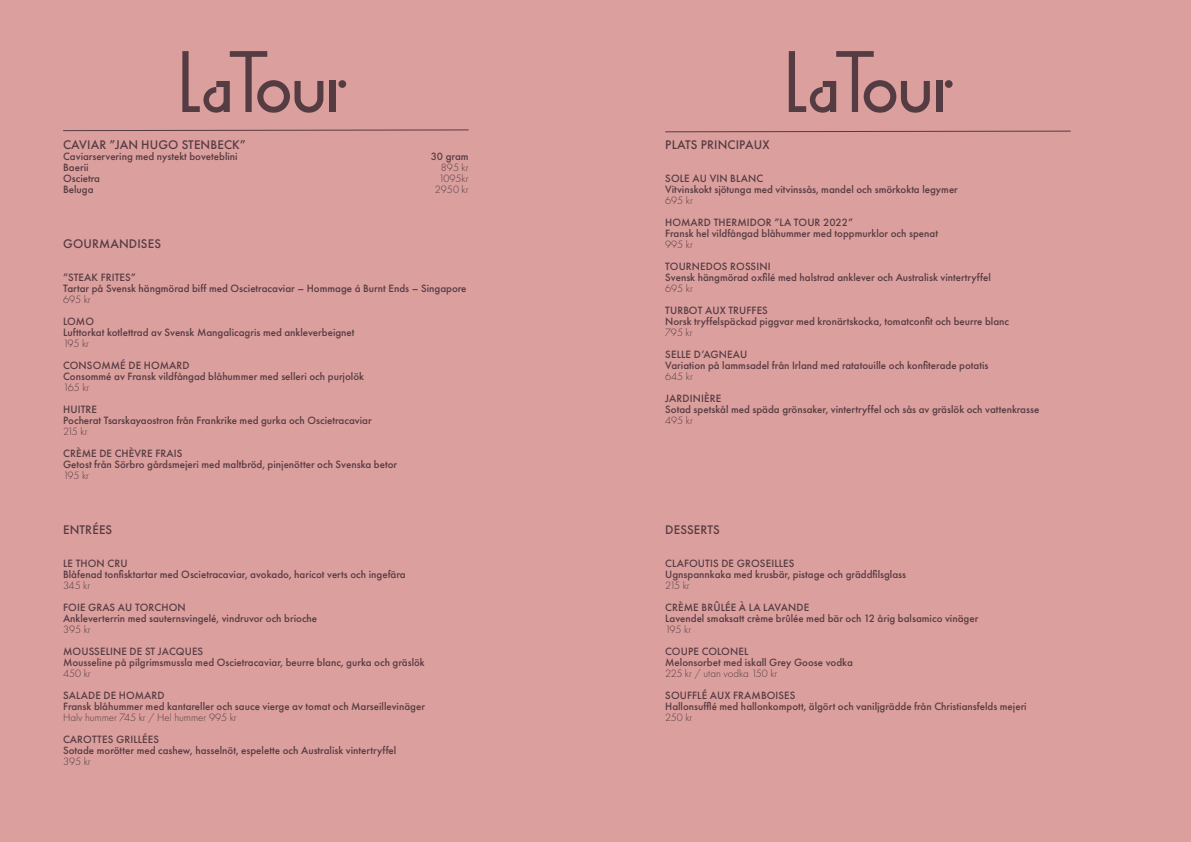
<style>
.page{position:relative;width:1191px;height:842px;background:#dba09e}
.page>*{position:absolute;margin:0;border:0;box-sizing:border-box;transform-origin:0 0}
.t1{font:500 13px "Futura PT";letter-spacing:.01em;color:#563b42}
.t2{font:500 11px "Futura PT";color:#563b42}
.t3{font:300 11px "Futura PT";color:#563b42}
</style>
<div class="page">
<div style="left:945px;top:80px;width:7px;height:8px;background:#553b42;border-radius:50%"></div>
<div style="left:936px;top:81px;width:6px;height:31px;background:#553b42"></div>
<svg style="left:788px;top:51px;width:141px;height:62px"></svg>
<div style="left:338px;top:80px;width:8px;height:8px;background:#553b42;border-radius:50%"></div>
<div style="left:330px;top:81px;width:6px;height:31px;background:#553b42"></div>
<svg style="left:182px;top:51px;width:141px;height:62px"></svg>
<svg style="left:665px;top:131px;width:406px;height:1px"></svg>
<svg style="left:63px;top:129px;width:406px;height:2px"></svg>
<p class="t1" style="left:63px;top:137px;width:184px">CAVIAR ”JAN HUGO STENBECK”</p>
<p class="t2" style="left:63px;top:150px;width:176px">Caviarservering med nystekt boveteblini</p>
<p class="t2" style="left:431px;top:150px;width:39px">30 gram</p>
<p class="t2" style="left:63px;top:161px;width:27px">Baerii</p>
<p class="t3" style="left:441px;top:161px;width:29px">895 kr</p>
<p class="t2" style="left:63px;top:172px;width:38px">Oscietra</p>
<p class="t3" style="left:439px;top:172px;width:31px">1095kr</p>
<p class="t2" style="left:63px;top:183px;width:32px">Beluga</p>
<p class="t3" style="left:435px;top:183px;width:35px">2950 kr</p>
<p class="t1" style="left:63px;top:236px;width:99px">GOURMANDISES</p>
<p class="t2" style="left:63px;top:271px;width:74px">”STEAK FRITES”</p>
<p class="t2" style="left:63px;top:282px;width:405px">Tartar på Svensk hängmörad biff med Oscietracaviar – Hommage á Burnt Ends – Singapore</p>
<p class="t3" style="left:63px;top:293px;width:29px">695 kr</p>
<p class="t2" style="left:63px;top:315px;width:32px">LOMO</p>
<p class="t2" style="left:63px;top:326px;width:293px">Lufttorkat kotlettrad av Svensk Mangalicagris med ankleverbeignet</p>
<p class="t3" style="left:63px;top:337px;width:27px">195 kr</p>
<p class="t2" style="left:63px;top:359px;width:128px">CONSOMMÉ DE HOMARD</p>
<p class="t2" style="left:63px;top:370px;width:302px">Consommé av Fransk vildfångad blåhummer med selleri och purjolök</p>
<p class="t3" style="left:63px;top:381px;width:28px">165 kr</p>
<p class="t2" style="left:63px;top:403px;width:35px">HUITRE</p>
<p class="t2" style="left:63px;top:414px;width:310px">Pocherat Tsarskayaostron från Frankrike med gurka och Oscietracaviar</p>
<p class="t3" style="left:63px;top:425px;width:26px">215 kr</p>
<p class="t2" style="left:63px;top:447px;width:121px">CRÈME DE CHÈVRE FRAIS</p>
<p class="t2" style="left:63px;top:458px;width:335px">Getost från Sörbro gårdsmejeri med maltbröd, pinjenötter och Svenska betor</p>
<p class="t3" style="left:63px;top:469px;width:27px">195 kr</p>
<p class="t1" style="left:63px;top:522px;width:51px">ENTRÉES</p>
<p class="t2" style="left:63px;top:557px;width:66px">LE THON CRU</p>
<p class="t2" style="left:63px;top:568px;width:344px">Blåfenad tonfisktartar med Oscietracaviar, avokado, haricot verts och ingefära</p>
<p class="t3" style="left:63px;top:579px;width:29px">345 kr</p>
<p class="t2" style="left:63px;top:601px;width:124px">FOIE GRAS AU TORCHON</p>
<p class="t2" style="left:63px;top:612px;width:255px">Ankleverterrin med sauternsvingelé, vindruvor och brioche</p>
<p class="t3" style="left:63px;top:623px;width:29px">395 kr</p>
<p class="t2" style="left:63px;top:645px;width:142px">MOUSSELINE DE ST JACQUES</p>
<p class="t2" style="left:63px;top:656px;width:363px">Mousseline på pilgrimsmussla med Oscietracaviar, beurre blanc, gurka och gräslök</p>
<p class="t3" style="left:63px;top:667px;width:29px">450 kr</p>
<p class="t2" style="left:63px;top:689px;width:103px">SALADE DE HOMARD</p>
<p class="t2" style="left:63px;top:700px;width:363px">Fransk blåhummer med kantareller och sauce vierge av tomat och Marseillevinäger</p>
<p class="t3" style="left:63px;top:711px;width:175px">Halv hummer 745 kr / Hel hummer 995 kr</p>
<p class="t2" style="left:63px;top:733px;width:97px">CAROTTES GRILLÉES</p>
<p class="t2" style="left:63px;top:744px;width:335px">Sotade morötter med cashew, hasselnöt, espelette och Australisk vintertryffel</p>
<p class="t3" style="left:63px;top:755px;width:29px">395 kr</p>
<p class="t1" style="left:665px;top:137px;width:106px">PLATS PRINCIPAUX</p>
<p class="t2" style="left:665px;top:172px;width:99px">SOLE AU VIN BLANC</p>
<p class="t2" style="left:665px;top:183px;width:294px">Vitvinskokt sjötunga med vitvinssås, mandel och smörkokta legymer</p>
<p class="t3" style="left:665px;top:194px;width:29px">695 kr</p>
<p class="t2" style="left:665px;top:216px;width:189px">HOMARD THERMIDOR ”LA TOUR 2022”</p>
<p class="t2" style="left:665px;top:227px;width:274px">Fransk hel vildfångad blåhummer med toppmurklor och spenat</p>
<p class="t3" style="left:665px;top:238px;width:29px">995 kr</p>
<p class="t2" style="left:665px;top:260px;width:107px">TOURNEDOS ROSSINI</p>
<p class="t2" style="left:665px;top:271px;width:327px">Svensk hängmörad oxfilé med halstrad anklever och Australisk vintertryffel</p>
<p class="t3" style="left:665px;top:282px;width:29px">695 kr</p>
<p class="t2" style="left:665px;top:304px;width:104px">TURBOT AUX TRUFFES</p>
<p class="t2" style="left:665px;top:315px;width:345px">Norsk tryffelspäckad piggvar med kronärtskocka, tomatconfit och beurre blanc</p>
<p class="t3" style="left:665px;top:326px;width:29px">795 kr</p>
<p class="t2" style="left:665px;top:348px;width:83px">SELLE D’AGNEAU</p>
<p class="t2" style="left:665px;top:359px;width:325px">Variation på lammsadel från Irland med ratatouille och konfiterade potatis</p>
<p class="t3" style="left:665px;top:370px;width:29px">645 kr</p>
<p class="t2" style="left:665px;top:392px;width:57px">JARDINIÈRE</p>
<p class="t2" style="left:665px;top:403px;width:375px">Sotad spetskål med späda grönsaker, vintertryffel och sås av gräslök och vattenkrasse</p>
<p class="t3" style="left:665px;top:414px;width:29px">495 kr</p>
<p class="t1" style="left:665px;top:522px;width:56px">DESSERTS</p>
<p class="t2" style="left:665px;top:557px;width:131px">CLAFOUTIS DE GROSEILLES</p>
<p class="t2" style="left:665px;top:568px;width:242px">Ugnspannkaka med krusbär, pistage och gräddfilsglass</p>
<p class="t3" style="left:665px;top:579px;width:26px">215 kr</p>
<p class="t2" style="left:665px;top:601px;width:145px">CRÈME BRÛLÉE À LA LAVANDE</p>
<p class="t2" style="left:665px;top:612px;width:315px">Lavendel smaksatt crème brûlée med bär och 12 årig balsamico vinäger</p>
<p class="t3" style="left:665px;top:623px;width:27px">195 kr</p>
<p class="t2" style="left:665px;top:645px;width:85px">COUPE COLONEL</p>
<p class="t2" style="left:665px;top:656px;width:189px">Melonsorbet med iskall Grey Goose vodka</p>
<p class="t3" style="left:665px;top:667px;width:114px">225 kr / utan vodka 150 kr</p>
<p class="t2" style="left:665px;top:689px;width:132px">SOUFFLÉ AUX FRAMBOISES</p>
<p class="t2" style="left:665px;top:700px;width:363px">Hallonsufflé med hallonkompott, älgört och vaniljgrädde från Christiansfelds mejeri</p>
<p class="t3" style="left:665px;top:711px;width:29px">250 kr</p>
</div>
